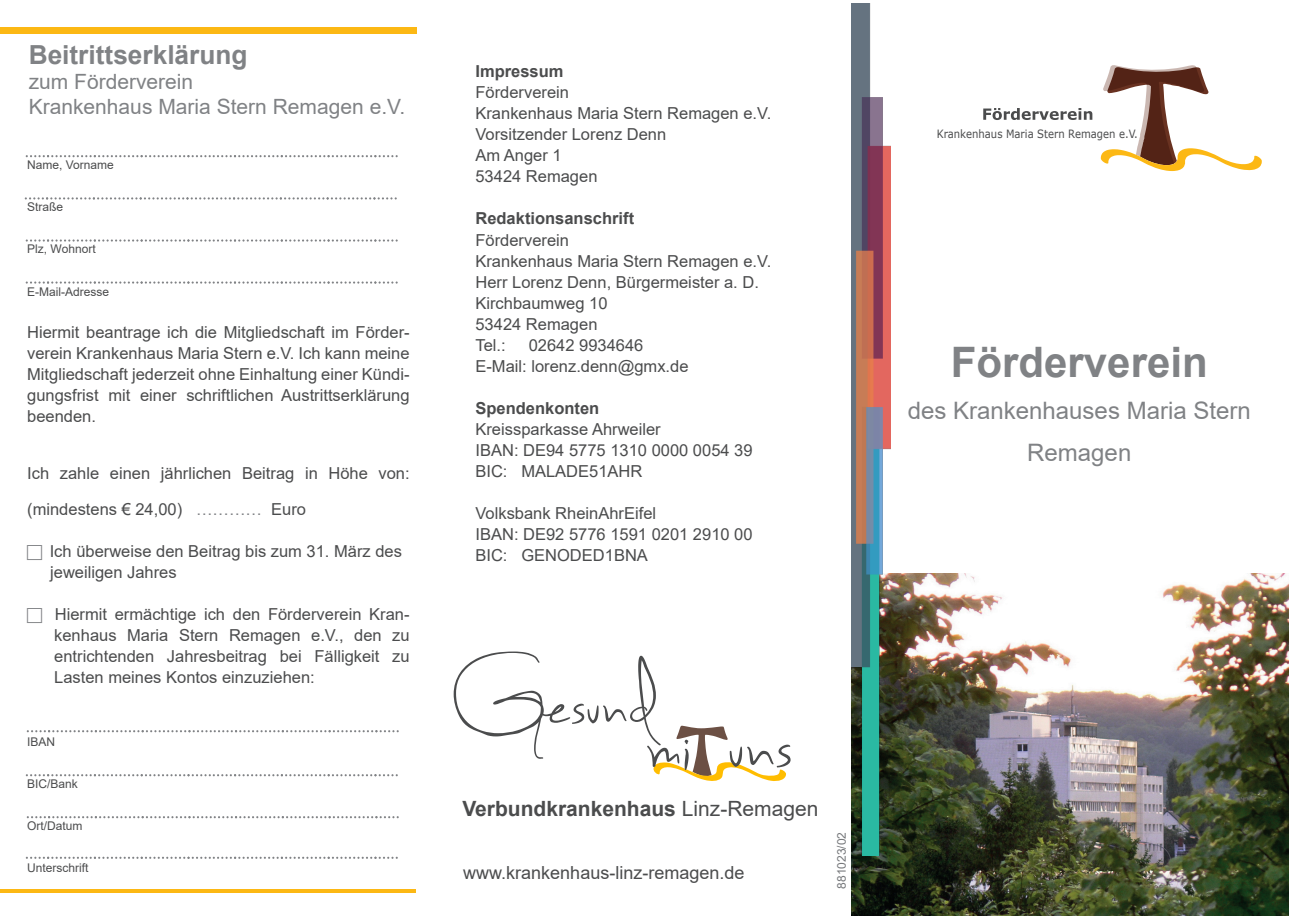
<style>
.page{position:relative;width:1289px;height:919px;background:#fff}
.page>*{position:absolute;margin:0;border:0;box-sizing:border-box;transform-origin:0 0}
.t1{font:700 42px "Arial";color:#808285}
.t2{font:700 26.25px "Arial";color:#808285}
.t3{font:24px/42px "Arial";color:#808285;text-align:center}
.t4{font:21px/25.2px "Arial";color:#808285}
.t5{font:700 21px "Arial";color:#4b4c4d}
.t6{font:18px "Arial";color:#4b4c4d}
.t7{font:16.5px/21px "Arial";color:#4b4c4d}
.t8{font:700 16.5px "Arial";color:#4b4c4d}
.t9{font:12px "Arial";color:#4b4c4d}
.t10{font:12px "Arial";color:#76787b}
.t11{font:11.4px "Verdana";color:#4b4c4d;scale:.88 1}
.s1{color:#808285}
.s2{font-weight:400}
</style>
<div class="page">
<hr style="left:0;top:845px;width:417px;height:2px;background:#30382b">
<svg style="left:415px;top:27px;width:2px;height:866px"></svg>
<hr style="left:417px;top:845px;width:446px;height:2px;background:#30382b">
<hr style="left:0;top:888px;width:1288px;height:1px;background:#30382b">
<hr style="left:0;top:867px;width:1288px;height:1px;background:#30382b">
<hr style="left:1271px;top:4px;width:1px;height:910px;background:#30382b">
<img style="left:851px;top:574px;width:437px;height:341px">
<img style="left:851px;top:3px;width:39px;height:852px">
<div style="left:0;top:28px;width:416px;height:6px;background:#fcb814"></div>
<svg style="left:0;top:888px;width:415px;height:4px;fill:#fcb814"></svg>
<svg style="left:453px;top:651px;width:337px;height:130px"></svg>
<svg style="left:26px;top:155px;width:372px;height:2px"></svg>
<svg style="left:26px;top:281px;width:372px;height:2px"></svg>
<svg style="left:26px;top:239px;width:372px;height:2px"></svg>
<svg style="left:25px;top:197px;width:372px;height:2px"></svg>
<svg style="left:27px;top:730px;width:372px;height:2px"></svg>
<svg style="left:26px;top:774px;width:372px;height:2px"></svg>
<svg style="left:27px;top:816px;width:372px;height:2px"></svg>
<svg style="left:26px;top:856px;width:372px;height:2px"></svg>
<svg style="left:1100px;top:65px;width:161px;height:106px"></svg>
<svg style="left:983px;top:108px;width:109px;height:12px"></svg>
<h2 class="t2" style="left:29px;top:36px;width:220px">Beitrittserklärung</h2>
<p class="t4" style="left:29px;top:69px;width:378px">zum Förderverein<br>Krankenhaus Maria Stern Remagen e.V.</p>
<p class="t9" style="left:27px;top:157px;width:88px">Name, Vorname</p>
<p class="t9" style="left:27px;top:199px;width:38px">Straße</p>
<p class="t9" style="left:27px;top:241px;width:70px">Plz, Wohnort</p>
<p class="t9" style="left:27px;top:283px;width:84px">E-Mail-Adresse</p>
<p class="t7" style="left:27px;top:321px;width:384px;text-align:justify">Hiermit beantrage ich die Mitgliedschaft im Förder&shy;verein Krankenhaus Maria Stern e.V. Ich kann meine Mitgliedschaft jederzeit ohne Einhaltung einer Kündi&shy;gungsfrist mit einer schriftlichen Austrittserklärung beenden.</p>
<p class="t7" style="left:27px;top:454px;width:384px;line-height:36px">Ich zahle einen jährlichen Beitrag in Höhe von: (mindestens € 24,00) <span class="s1">…………</span> Euro</p>
<p class="t7" style="left:50px;top:540px;width:354px">Ich überweise den Beitrag bis zum 31. März des jeweiligen Jahres</p>
<p class="t7" style="left:54px;top:603px;width:357px;text-align:justify">Hiermit ermächtige ich den Förderverein Kran&shy;kenhaus Maria Stern Remagen e.V., den zu entrichtenden Jahresbeitrag bei Fälligkeit zu Lasten meines Kontos einzuziehen:</p>
<p class="t9" style="left:27px;top:733px;width:30px">IBAN</p>
<p class="t9" style="left:27px;top:775px;width:52px">BIC/Bank</p>
<p class="t9" style="left:27px;top:817px;width:57px">Ort/Datum</p>
<p class="t9" style="left:27px;top:859px;width:63px">Unterschrift</p>
<p class="t8" style="left:475px;top:60px;width:90px">Impressum</p>
<p class="t7" style="left:475px;top:82px;width:297px">Förderverein<br>Krankenhaus Maria Stern Remagen e.V.<br>Vorsitzender Lorenz Denn<br>Am Anger 1<br>53424 Remagen</p>
<p class="t8" style="left:475px;top:207px;width:160px">Redaktionsanschrift</p>
<p class="t7" style="left:475px;top:229px;width:297px">Förderverein<br>Krankenhaus Maria Stern Remagen e.V.<br>Herr Lorenz Denn, Bürgermeister a. D.<br>Kirchbaumweg 10<br>53424 Remagen<br>Tel.:</p>
<p class="t7" style="left:475px;top:334px;width:214px;text-align:center">02642 9934646<br>E-Mail: lorenz.denn@gmx.de</p>
<p class="t8" style="left:475px;top:396px;width:125px">Spendenkonten</p>
<p class="t7" style="left:475px;top:418px;width:279px">Kreissparkasse Ahrweiler<br>IBAN: DE94 5775 1310 0000 0054 39<br>BIC: MALADE51AHR</p>
<p class="t7" style="left:475px;top:502px;width:279px">Volksbank RheinAhrEifel<br>IBAN: DE92 5776 1591 0201 2910 00<br>BIC: GENODED1BNA</p>
<p class="t5" style="left:462px;top:794px;width:357px">Verbundkrankenhaus <span class="s2">Linz-Remagen</span></p>
<p class="t6" style="left:463px;top:860px;width:283px">www.krankenhaus-linz-remagen.de</p>
<p class="t10" style="left:833px;top:888px;width:58px;rotate:-90deg">881023/02</p>
<p class="t11" style="left:936px;top:126px;width:230px">Krankenhaus Maria Stern Remagen e.V.</p>
<h1 class="t1" style="left:950px;top:333px;width:258px">Förderverein</h1>
<h3 class="t3" style="left:907px;top:389px;width:344px">des Krankenhauses Maria Stern<br>Remagen</h3>
</div>
